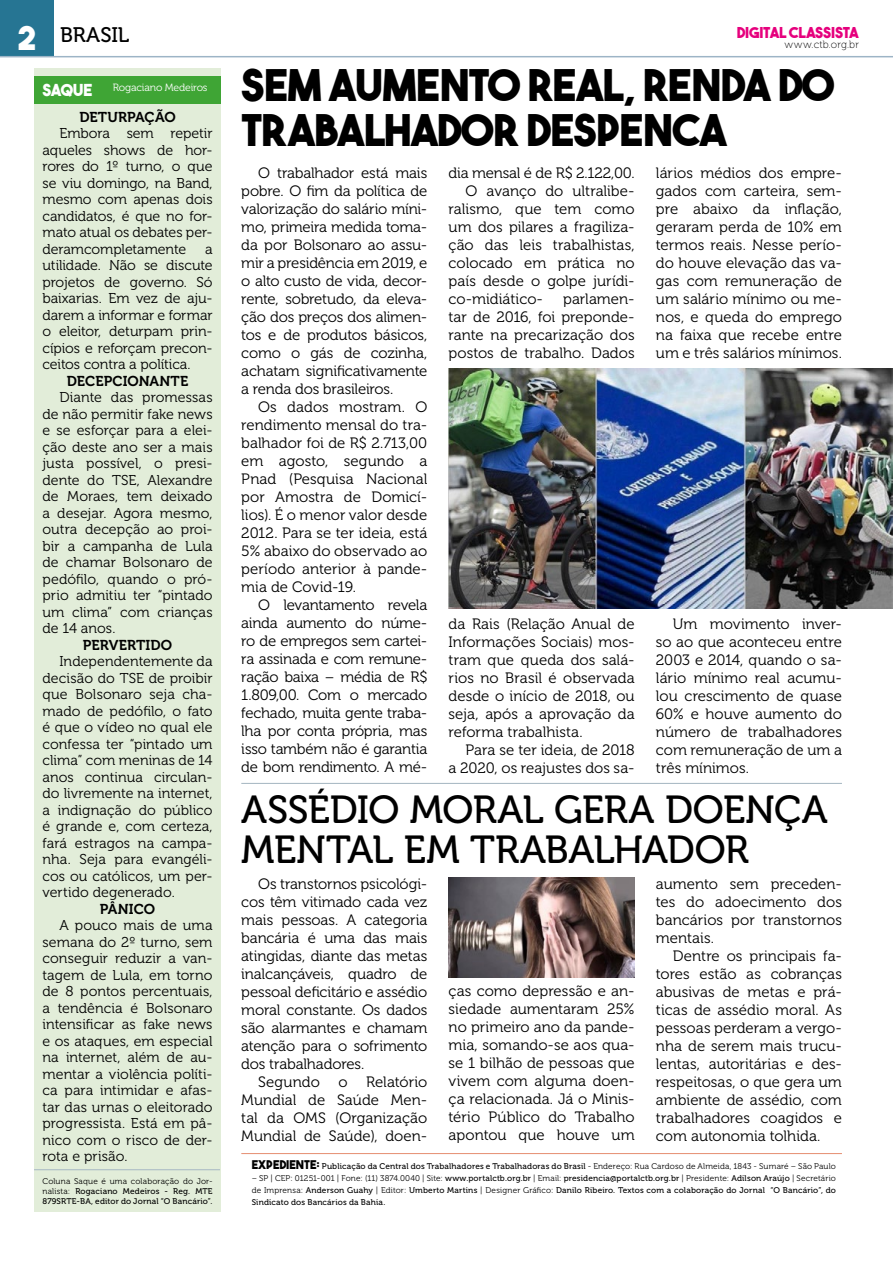
<style>
.page{position:relative;width:893px;height:1263px;background:#fff}
.page>*{position:absolute;margin:0;border:0;box-sizing:border-box;transform-origin:0 0}
.t1{font:43.5px/45px "The Bold Font";letter-spacing:-.02em;color:#000}
.t2{font:39px/40.5px "Museo 500";letter-spacing:-.015em;color:#000}
.t3{font:21px "Museo 500";letter-spacing:-.01em;color:#000}
.t4{font:16.5px "The Bold Font";letter-spacing:-.015em;color:#fff}
.t5{font:15px/18px "Museo 300";color:#000;text-align:justify}
.t6{font:15px "Museo 300";letter-spacing:-.02em;color:#000}
.t7{font:15px "The Bold Font";letter-spacing:-.015em;color:#e6007d}
.t8{font:14.25px/16.5px "Museo 300";color:#000;text-align:justify}
.t9{font:14.25px "Museo 700";letter-spacing:.005em;color:#000}
.t10{font:10.5px "Museo 300";letter-spacing:-.015em;color:#fff}
.t11{font:10.5px "Museo 100";letter-spacing:.015em;color:#000}
.t12{font:8.25px/12px "Museo 500";letter-spacing:.02em;color:#000}
.t13{font:8.25px "Museo 300";letter-spacing:.02em;color:#000}
.s1{font-family:"The Bold Font";font-size:33px;color:#fff}
.s2{font-family:"Museo 300"}
.s3{font-family:"The Bold Font";font-size:12px}
.s4{font-family:"Museo 500"}
</style>
<div class="page">
<hr style="left:241px;top:1153px;width:601px;height:1px;background:#e7967b">
<hr style="left:241px;top:783px;width:601px;height:1px;background:#aabbc5">
<div style="left:0;top:0;width:53px;height:57px;background:#267593"></div>
<hr style="left:0;top:56px;width:893px;height:1px;background:#9db4c6">
<div style="left:34px;top:68px;width:186px;height:1144px;background:#e2edd9"></div>
<hr style="left:34px;top:1169px;width:186px;height:1px;background:#aabbc5">
<div style="left:34px;top:76px;width:186px;height:27px;background:#3fa535"></div>
<img style="left:449px;top:368px;width:444px;height:240px">
<img style="left:449px;top:878px;width:186px;height:99px">
<h3 class="t3" style="left:17px;top:24px;width:114px"><span class="s1">2</span> BRASIL</h3>
<p class="t4" style="left:43px;top:79px;width:52px">SAQUE</p>
<p class="t10" style="left:113px;top:82px;width:96px">Rogaciano Medeiros</p>
<p class="t9" style="left:79px;top:109px;width:98px">DETURPAÇÃO</p>
<p class="t8" style="left:43px;top:125px;width:172px;text-indent:17px">Embora sem repetir aqueles shows de hor&shy;rores do 1º turno, o que se viu domingo, na Band, mesmo com apenas dois candidatos, é que no for&shy;mato atual os debates per&shy;deramcompletamente</p>
<p class="t8" style="left:43px;top:241px;width:172px;text-indent:163px">a utilidade. Não se discute projetos de governo. Só baixarias. Em vez de aju&shy;darem a informar e formar o eleitor, deturpam prin&shy;cípios e reforçam precon&shy;ceitos contra a política.</p>
<p class="t9" style="left:67px;top:373px;width:123px">DECEPCIONANTE</p>
<p class="t8" style="left:43px;top:389px;width:172px;text-indent:17px">Diante das promessas de não permitir fake news e se esforçar para a elei&shy;ção deste ano ser a mais justa possível, o presi&shy;dente do TSE, Alexandre de Moraes, tem deixado a desejar. Agora mesmo, outra decepção ao proi&shy;bir a campanha de Lula de chamar Bolsonaro de pedófilo, quando o pró&shy;prio admitiu ter “pintado um clima” com crianças de 14 anos.</p>
<p class="t9" style="left:83px;top:637px;width:91px">PERVERTIDO</p>
<p class="t8" style="left:42px;top:653px;width:172px;text-indent:17px">Independentemente da decisão do TSE de proibir que Bolsonaro seja cha&shy;mado de pedófilo, o fato é que o vídeo no qual ele confessa ter “pintado um clima” com meninas de 14 anos continua circulan&shy;do livremente na internet, a indignação do público é grande e, com certeza, fará estragos na campa&shy;nha. Seja para evangéli&shy;cos ou católicos, um per&shy;vertido degenerado.</p>
<p class="t9" style="left:100px;top:901px;width:57px">PÂNICO</p>
<p class="t8" style="left:42px;top:917px;width:172px;text-indent:17px">A pouco mais de uma semana do 2º turno, sem conseguir reduzir a van&shy;tagem de Lula, em torno de 8 pontos percentuais, a tendência é Bolsonaro intensificar as fake news e os ataques, em especial na internet, além de au&shy;mentar a violência políti&shy;ca para intimidar e afas&shy;tar das urnas o eleitorado progressista. Está em pâ&shy;nico com o risco de der&shy;rota e prisão.</p>
<p class="t13" style="left:43px;top:1177px;width:172px">Coluna Saque é uma colaboração do Jor-</p>
<p class="t12" style="left:43px;top:1186px;width:172px;line-height:9.8px"><span class="s2">nalista:</span> Rogaciano Medeiros - Reg. MTE<br>879SRTE-BA, editor do Jornal “O Bancário”.</p>
<p class="t7" style="left:737px;top:23px;width:123px">DIGITAL CLASSISTA</p>
<p class="t11" style="left:784px;top:39px;width:76px">www.ctb.org.br</p>
<h1 class="t1" style="left:241px;top:61px;width:594px">SEM AUMENTO REAL, RENDA DO<br>TRABALHADOR DESPENCA</h1>
<p class="t6" style="left:449px;top:165px;width:188px">dia mensal é de R$ 2.122,00.</p>
<p class="t5" style="left:466px;top:182px;width:171px">O avanço do ultralibe-</p>
<p class="t5" style="left:449px;top:200px;width:188px">ralismo, que tem como</p>
<p class="t5" style="left:449px;top:218px;width:188px">um dos pilares a fragiliza-</p>
<p class="t5" style="left:449px;top:236px;width:188px">ção das leis trabalhistas,</p>
<p class="t5" style="left:449px;top:254px;width:188px">colocado em prática no</p>
<p class="t5" style="left:449px;top:272px;width:188px">país desde o golpe jurídi-</p>
<p class="t5" style="left:449px;top:290px;width:96px">co-midiático-</p>
<p class="t5" style="left:241px;top:164px;width:188px;text-indent:17px">O trabalhador está mais pobre. O fim da política de valorização do salário míni&shy;mo, primeira medida toma&shy;da por Bolsonaro ao assu&shy;mir a presidência em 2019, e o alto custo de vida, decor&shy;rente, sobretudo, da eleva&shy;ção dos preços dos alimen&shy;tos e de produtos básicos, como o gás de cozinha, achatam significativamente a renda dos brasileiros.</p>
<p class="t5" style="left:241px;top:398px;width:188px;text-indent:17px">Os dados mostram. O rendimento mensal do tra&shy;balhador foi de R$ 2.713,00 em agosto, segundo a Pnad (Pesquisa Nacional por Amostra de Domicí&shy;lios). É o menor valor desde 2012. Para se ter ideia, está 5% abaixo do observado ao período anterior à pande&shy;mia de Covid-19.</p>
<p class="t5" style="left:241px;top:596px;width:188px;text-indent:17px">O levantamento revela ainda aumento do núme&shy;ro de empregos sem cartei&shy;ra assinada e com remune&shy;ração baixa – média de R$ 1.809,00. Com o mercado fechado, muita gente traba&shy;lha por conta própria, mas isso também não é garantia de bom rendimento. A mé-</p>
<p class="t5" style="left:656px;top:164px;width:188px">lários médios dos empre&shy;gados com carteira, sem&shy;pre abaixo da inflação, geraram perda de 10% em termos reais. Nesse perío&shy;do houve elevação das va&shy;gas com remuneração de um salário mínimo ou me&shy;nos, e queda do emprego na faixa que recebe entre um e três salários mínimos.</p>
<p class="t5" style="left:449px;top:290px;width:188px;text-indent:115px">parlamen&shy;tar de 2016, foi preponde&shy;rante na precarização dos postos de trabalho. Dados</p>
<p class="t5" style="left:449px;top:615px;width:188px">da Rais (Relação Anual de Informações Sociais) mos&shy;tram que queda dos salá&shy;rios no Brasil é observada desde o início de 2018, ou seja, após a aprovação da reforma trabalhista.</p>
<p class="t5" style="left:449px;top:741px;width:188px;text-align:right">Para se ter ideia, de 2018<br>a 2020, os reajustes dos sa-</p>
<p class="t5" style="left:656px;top:615px;width:188px;text-indent:17px">Um movimento inver&shy;so ao que aconteceu entre 2003 e 2014, quando o sa&shy;lário mínimo real acumu&shy;lou crescimento de quase 60% e houve aumento do número de trabalhadores com remuneração de um a três mínimos.</p>
<h2 class="t2" style="left:241px;top:789px;width:588px">ASSÉDIO MORAL GERA DOENÇA<br>MENTAL EM TRABALHADOR</h2>
<p class="t5" style="left:241px;top:875px;width:188px;text-indent:17px">Os transtornos psicológi&shy;cos têm vitimado cada vez mais pessoas. A categoria bancária é uma das mais atingidas, diante das metas inalcançáveis, quadro de pessoal deficitário e assédio moral constante. Os dados são alarmantes e chamam atenção para o sofrimento dos trabalhadores.</p>
<p class="t5" style="left:241px;top:1073px;width:188px;text-indent:17px">Segundo o Relatório Mundial de Saúde Men&shy;tal da OMS (Organização Mundial de Saúde), doen-</p>
<p class="t5" style="left:449px;top:982px;width:188px">ças como depressão e an&shy;siedade aumentaram 25% no primeiro ano da pande&shy;mia, somando-se aos qua&shy;se 1 bilhão de pessoas que vivem com alguma doen&shy;ça relacionada. Já o Minis&shy;tério Público do Trabalho apontou que houve um</p>
<p class="t5" style="left:656px;top:875px;width:188px">aumento sem preceden&shy;tes do adoecimento dos bancários por transtornos mentais.</p>
<p class="t5" style="left:656px;top:947px;width:188px;text-indent:17px">Dentre os principais fa&shy;tores estão as cobranças abusivas de metas e prá&shy;ticas de assédio moral. As pessoas perderam a vergo&shy;nha de serem mais trucu&shy;lentas, autoritárias e des&shy;respeitosas, o que gera um ambiente de assédio, com trabalhadores coagidos e com autonomia tolhida.</p>
<p class="t12" style="left:252px;top:1160px;width:586px"><span class="s3">EXPEDIENTE:</span> Publicação da Central dos Trabalhadores e Trabalhadoras do Brasil <span class="s2">- Endereço: Rua Cardoso de Almeida, 1843 - Sumaré – São Paulo</span></p>
<p class="t13" style="left:252px;top:1174px;width:586px">– SP | CEP: 01251-001 | Fone: (11) 3874.0040 | Site: <span class="s4">www.portalctb.org.br</span> | Email: <span class="s4">presidencia@portalctb.org.br</span> | Presidente: <span class="s4">Adilson Araújo</span> | Secretário</p>
<p class="t12" style="left:252px;top:1184px;width:586px"><span class="s2">de Imprensa:</span> Anderson Guahy <span class="s2">| Editor:</span> Umberto Martins <span class="s2">| Designer Gráfico:</span> Danilo Ribeiro. Textos com a colaboração do Jornal “O Bancário”, do<br>Sindicato dos Bancários da Bahia.</p>
</div>
